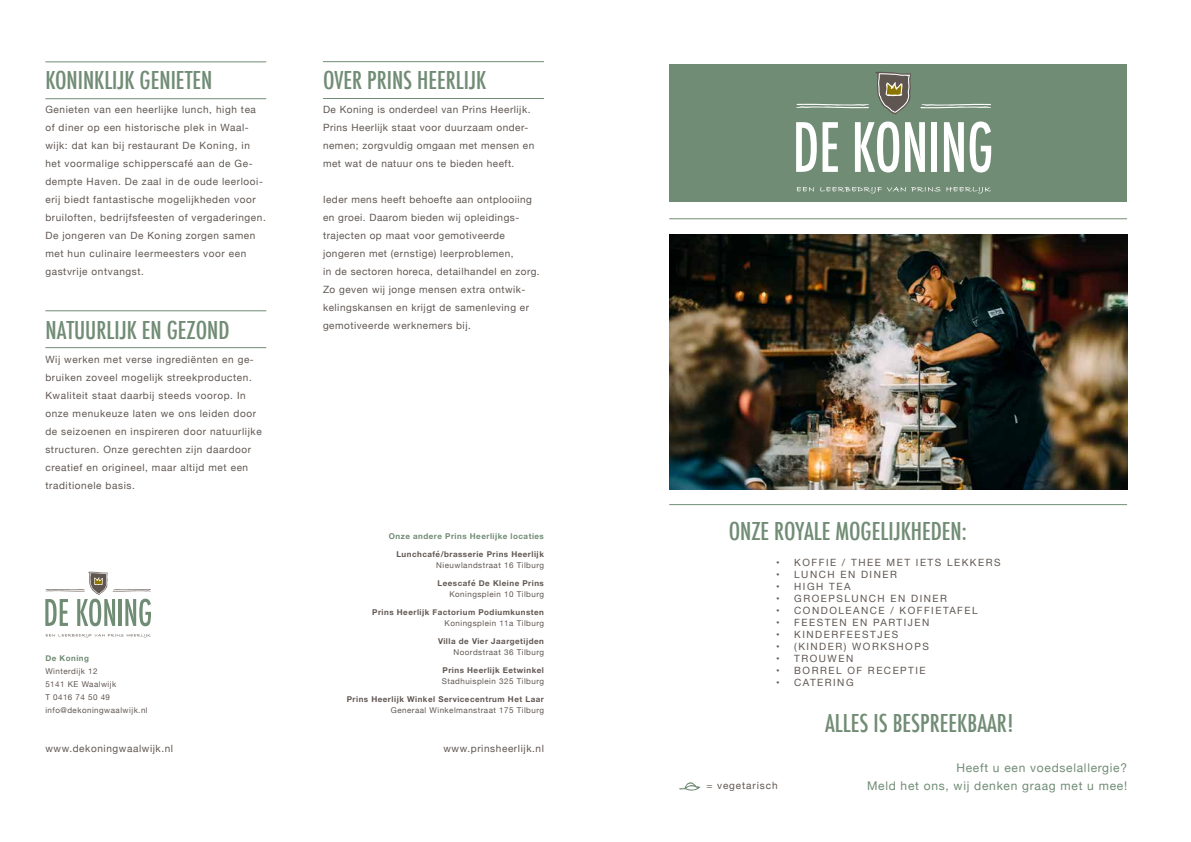
<style>
.page{position:relative;width:1191px;height:842px;background:#fff}
.page>*{position:absolute;margin:0;border:0;box-sizing:border-box;transform-origin:0 0}
.t1{font:500 condensed 24px "Futura";color:#718c75}
.t2{font:12px/18px "Helvetica Neue";letter-spacing:.06em;color:#718c75;text-align:right}
.t3{font:10px/18px "Helvetica Neue";letter-spacing:.06em;color:#605752}
.t4{font:10px "Helvetica Neue";letter-spacing:.15em;color:#605752}
.t5{font:10px "Helvetica Neue";letter-spacing:.09em;color:#605752}
.t6{font:8px/13px "Helvetica Neue";letter-spacing:.06em;color:#605752}
.t7{font:700 8px "Helvetica Neue";letter-spacing:.06em;color:#605752}
.t8{font:700 8px "Helvetica Neue";letter-spacing:.06em;color:#718c75}
.s1{font-family:"Georgia"}
</style>
<div class="page">
<div style="left:669px;top:64px;width:458px;height:137px;background:#718c75"></div>
<svg style="left:796px;top:122px;width:42px;height:50px"></svg>
<svg style="left:855px;top:122px;width:44px;height:50px"></svg>
<svg style="left:905px;top:122px;width:20px;height:50px"></svg>
<div style="left:931px;top:122px;width:6px;height:50px;background:#fff"></div>
<svg style="left:944px;top:122px;width:47px;height:50px"></svg>
<svg style="left:875px;top:72px;width:36px;height:42px"></svg>
<svg style="left:796px;top:187px;width:18px;height:5px"></svg>
<svg style="left:820px;top:187px;width:120px;height:6px"></svg>
<svg style="left:946px;top:187px;width:44px;height:6px"></svg>
<svg style="left:796px;top:104px;width:73px;height:4px"></svg>
<svg style="left:920px;top:104px;width:71px;height:4px"></svg>
<svg style="left:46px;top:634px;width:105px;height:4px"></svg>
<svg style="left:45px;top:572px;width:106px;height:54px"></svg>
<svg style="left:679px;top:782px;width:21px;height:9px"></svg>
<hr style="left:45px;top:98px;width:221px;height:1px;background:#718c75">
<hr style="left:45px;top:61px;width:221px;height:1px;background:#718c75">
<hr style="left:45px;top:347px;width:221px;height:1px;background:#718c75">
<hr style="left:45px;top:310px;width:221px;height:1px;background:#718c75">
<hr style="left:669px;top:218px;width:458px;height:1px;background:#718c75">
<img style="left:669px;top:234px;width:458px;height:255px">
<hr style="left:669px;top:504px;width:458px;height:1px;background:#718c75">
<hr style="left:323px;top:98px;width:221px;height:1px;background:#718c75">
<hr style="left:323px;top:61px;width:221px;height:1px;background:#718c75">
<h1 class="t1" style="left:45px;top:65px;width:169px">KONINKLIJK GENIETEN</h1>
<p class="t3" style="left:45px;top:101px;width:222px">Genieten van een heerlijke lunch, high tea of diner op een historische plek in Waal&shy;wijk: dat kan bij restaurant De Koning, in het voormalige schipperscafé aan de Ge&shy;dempte Haven. De zaal in de oude leerlooi&shy;erij biedt fantastische mogelijkheden voor bruiloften, bedrijfsfeesten of vergaderingen.<br>De jongeren van De Koning zorgen samen met hun culinaire leermeesters voor een gastvrije ontvangst.</p>
<h1 class="t1" style="left:45px;top:315px;width:186px">NATUURLIJK EN GEZOND</h1>
<p class="t3" style="left:45px;top:351px;width:218px">Wij werken met verse ingrediënten en ge&shy;bruiken zoveel mogelijk streekproducten.<br>Kwaliteit staat daarbij steeds voorop. In onze menukeuze laten we ons leiden door de seizoenen en inspireren door natuurlijke structuren. Onze gerechten zijn daardoor creatief en origineel, maar altijd met een traditionele basis.</p>
<p class="t8" style="left:45px;top:652px;width:45px">De Koning</p>
<p class="t6" style="left:45px;top:665px;width:104px">Winterdijk 12<br>5141 KE Waalwijk<br>T 0416 74 50 49 info@dekoningwaalwijk.nl</p>
<p class="t3" style="left:45px;top:740px;width:129px">www.dekoningwaalwijk.nl</p>
<h1 class="t1" style="left:323px;top:65px;width:165px">OVER PRINS HEERLIJK</h1>
<p class="t3" style="left:323px;top:101px;width:213px">De Koning is onderdeel van Prins Heerlijk.<br>Prins Heerlijk staat voor duurzaam onder&shy;nemen; zorgvuldig omgaan met mensen en met wat de natuur ons te bieden heeft.</p>
<p class="t3" style="left:323px;top:191px;width:218px">Ieder mens heeft behoefte aan ontplooiing en groei. Daarom bieden wij opleidings&shy;trajecten op maat voor gemotiveerde jongeren met (ernstige) leerproblemen,<br>in de sectoren horeca, detailhandel en zorg.<br>Zo geven wij jonge mensen extra ontwik&shy;kelingskansen en krijgt de samenleving er gemotiveerde werknemers bij<span class="s1">.</span></p>
<p class="t8" style="left:389px;top:530px;width:157px">Onze andere Prins Heerlijke locaties</p>
<p class="t7" style="left:396px;top:548px;width:149px">Lunchcafé/brasserie Prins Heerlijk</p>
<p class="t6" style="left:436px;top:559px;width:109px">Nieuwlandstraat 16 Tilburg</p>
<p class="t7" style="left:437px;top:577px;width:108px">Leescafé De Kleine Prins</p>
<p class="t6" style="left:449px;top:588px;width:96px">Koningsplein 10 Tilburg</p>
<p class="t7" style="left:372px;top:606px;width:173px">Prins Heerlijk Factorium Podiumkunsten</p>
<p class="t6" style="left:444px;top:617px;width:101px">Koningsplein 11a Tilburg</p>
<p class="t7" style="left:438px;top:635px;width:107px">Villa de Vier Jaargetijden</p>
<p class="t6" style="left:453px;top:646px;width:92px">Noordstraat 36 Tilburg</p>
<p class="t7" style="left:442px;top:664px;width:103px">Prins Heerlijk Eetwinkel</p>
<p class="t6" style="left:442px;top:675px;width:104px">Stadhuisplein 325 Tilburg</p>
<p class="t7" style="left:347px;top:693px;width:199px">Prins Heerlijk Winkel Servicecentrum Het Laar</p>
<p class="t6" style="left:391px;top:704px;width:155px">Generaal Winkelmanstraat 175 Tilburg</p>
<p class="t3" style="left:443px;top:740px;width:102px">www.prinsheerlijk.nl</p>
<h1 class="t1" style="left:728px;top:516px;width:240px">ONZE ROYALE MOGELIJKHEDEN:</h1>
<p class="t4" style="left:776px;top:555px;width:226px">• KOFFIE / THEE MET IETS LEKKERS</p>
<p class="t4" style="left:776px;top:567px;width:122px">• LUNCH EN DINER</p>
<p class="t3" style="left:776px;top:578px;width:76px">• HIGH TEA</p>
<p class="t4" style="left:776px;top:591px;width:172px">• GROEPSLUNCH EN DINER</p>
<p class="t4" style="left:776px;top:603px;width:203px">• CONDOLEANCE / KOFFIETAFEL</p>
<p class="t4" style="left:776px;top:615px;width:155px">• FEESTEN EN PARTIJEN</p>
<p class="t4" style="left:776px;top:627px;width:123px">• KINDERFEESTJES</p>
<p class="t4" style="left:776px;top:639px;width:154px">• (KINDER) WORKSHOPS</p>
<p class="t4" style="left:776px;top:651px;width:79px">• TROUWEN</p>
<p class="t4" style="left:776px;top:663px;width:151px">• BORREL OF RECEPTIE</p>
<p class="t4" style="left:776px;top:675px;width:79px">• CATERING</p>
<p class="t5" style="left:706px;top:779px;width:73px">= vegetarisch</p>
<h1 class="t1" style="left:825px;top:707px;width:190px">ALLES IS BESPREEKBAAR!</h1>
<p class="t2" style="left:867px;top:759px;width:261px">Heeft u een voedselallergie?<br>Meld het ons, wij denken graag met u mee!</p>
</div>
